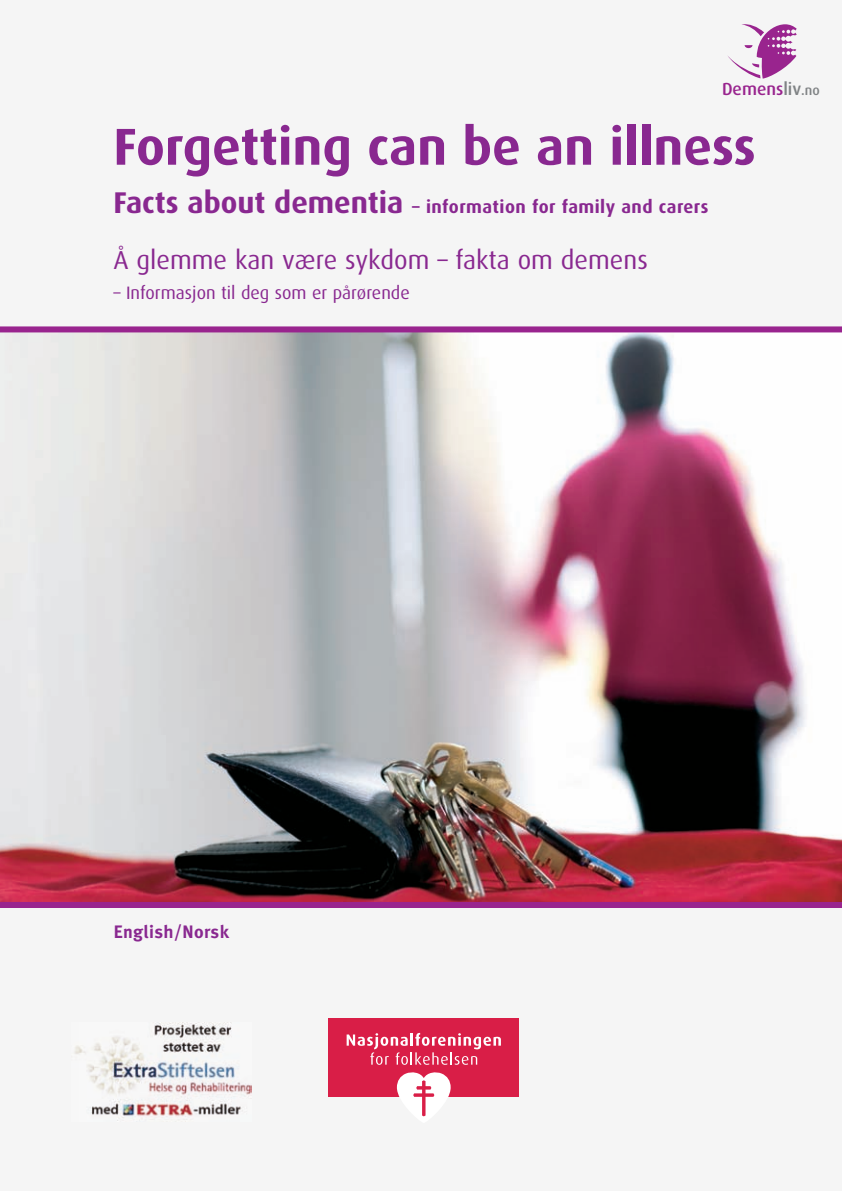
<style>
.page{position:relative;width:842px;height:1191px;background:#f5f5f5}
.page>*{position:absolute;margin:0;border:0;box-sizing:border-box;transform-origin:0 0}
.t1{font:700 52px "Dax";color:#892890}
.t2{font:26px "Dax";color:#892890}
.t3{font:700 18px "Dax";letter-spacing:.025em;color:#892890}
.t4{font:18px "Dax";color:#892890}
.t5{font:700 18px "Meta";letter-spacing:.025em;color:#892890}
.t6{font:500 17.4px "Dax";color:#99248e}
.s1{color:#808385}
.s2{font-size:13.6px;color:#808385}
.s3{font-size:30px}
</style>
<div class="page">
<div style="left:329px;top:1018px;width:190px;height:78px;background:#d91e47"></div>
<svg style="left:397px;top:1072px;width:54px;height:45px"></svg>
<svg style="left:347px;top:1032px;width:154px;height:32px"></svg>
<img style="left:0;top:332px;width:842px;height:570px">
<div style="left:0;top:902px;width:842px;height:6px;background:#99248e"></div>
<div style="left:0;top:326px;width:842px;height:6px;background:#99248e"></div>
<svg style="left:728px;top:24px;width:69px;height:55px"></svg>
<img style="left:75px;top:1022px;width:176px;height:99px">
<p class="t6" style="left:722px;top:79px;width:99px">Demens<span class="s1">liv</span><span class="s2">.no</span></p>
<h1 class="t1" style="left:113px;top:117px;width:644px">Forgetting can be an illness</h1>
<p class="t3" style="left:113px;top:196px;width:597px"><span class="s3">Facts about dementia</span> – information for family and carers</p>
<h2 class="t2" style="left:113px;top:245px;width:536px">Å glemme kan være sykdom – fakta om demens</h2>
<p class="t4" style="left:113px;top:282px;width:298px">– Informasjon til deg som er pårørende</p>
<p class="t5" style="left:114px;top:921px;width:117px">English/Norsk</p>
</div>
